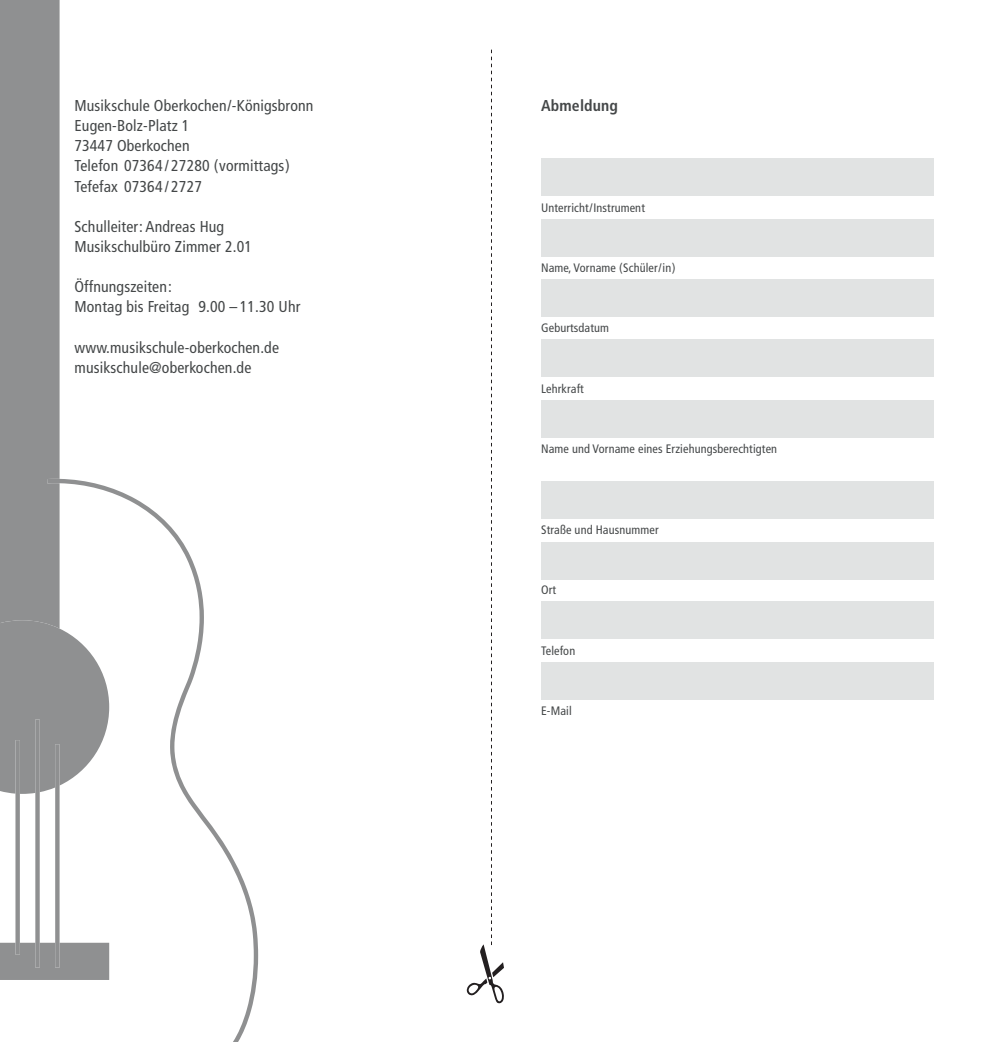
<style>
.page{position:relative;width:983px;height:1042px;background:#fff}
.page>*{position:absolute;margin:0;border:0;box-sizing:border-box;transform-origin:0 0}
.t1{font:condensed 15.75px/20.1px "Frutiger";letter-spacing:.01em;color:#444748}
.t2{font:700 condensed 15.75px "Frutiger";letter-spacing:.01em;color:#444748}
.t3{font:condensed 12.25px "Frutiger";letter-spacing:.01em;color:#444748}
</style>
<div class="page">
<svg style="left:109px;top:487px;width:149px;height:555px"></svg>
<svg style="left:0;top:0;width:109px;height:980px"></svg>
<div style="left:541px;top:159px;width:392px;height:37px;background:#e1e3e3"></div>
<div style="left:541px;top:220px;width:392px;height:37px;background:#e1e3e3"></div>
<div style="left:541px;top:279px;width:392px;height:37px;background:#e1e3e3"></div>
<div style="left:541px;top:340px;width:392px;height:37px;background:#e1e3e3"></div>
<div style="left:541px;top:401px;width:392px;height:37px;background:#e1e3e3"></div>
<div style="left:541px;top:481px;width:392px;height:37px;background:#e1e3e3"></div>
<div style="left:541px;top:542px;width:392px;height:37px;background:#e1e3e3"></div>
<div style="left:541px;top:601px;width:392px;height:38px;background:#e1e3e3"></div>
<div style="left:541px;top:662px;width:392px;height:37px;background:#e1e3e3"></div>
<svg style="left:466px;top:50px;width:38px;height:953px"></svg>
<p class="t1" style="left:74px;top:96px;width:240px">Musikschule Oberkochen /-Königsbronn<br>Eugen-Bolz-Platz 1<br>73447 Oberkochen<br>Telefon 07364 / 27280 ( vormittags )<br>Tefefax 07364 / 2727</p>
<p class="t1" style="left:74px;top:216px;width:179px">Schulleiter : Andreas Hug<br>Musikschulbüro Zimmer 2.01</p>
<p class="t1" style="left:74px;top:277px;width:227px">Öffnungszeiten :<br>Montag bis Freitag 9.00 – 11.30 Uhr</p>
<p class="t1" style="left:74px;top:337px;width:206px">www.musikschule-oberkochen.de musikschule@oberkochen.de</p>
<p class="t2" style="left:541px;top:96px;width:78px">Abmeldung</p>
<p class="t3" style="left:541px;top:200px;width:105px">Unterricht / Instrument</p>
<p class="t3" style="left:541px;top:261px;width:136px">Name, Vorname ( Schüler / in )</p>
<p class="t3" style="left:541px;top:321px;width:69px">Geburtsdatum</p>
<p class="t3" style="left:541px;top:381px;width:44px">Lehrkraft</p>
<p class="t3" style="left:541px;top:442px;width:237px">Name und Vorname eines Erziehungsberechtigten</p>
<p class="t3" style="left:541px;top:522px;width:119px">Straße und Hausnummer</p>
<p class="t3" style="left:541px;top:583px;width:16px">Ort</p>
<p class="t3" style="left:541px;top:643px;width:36px">Telefon</p>
<p class="t3" style="left:541px;top:703px;width:32px">E-Mail</p>
</div>
